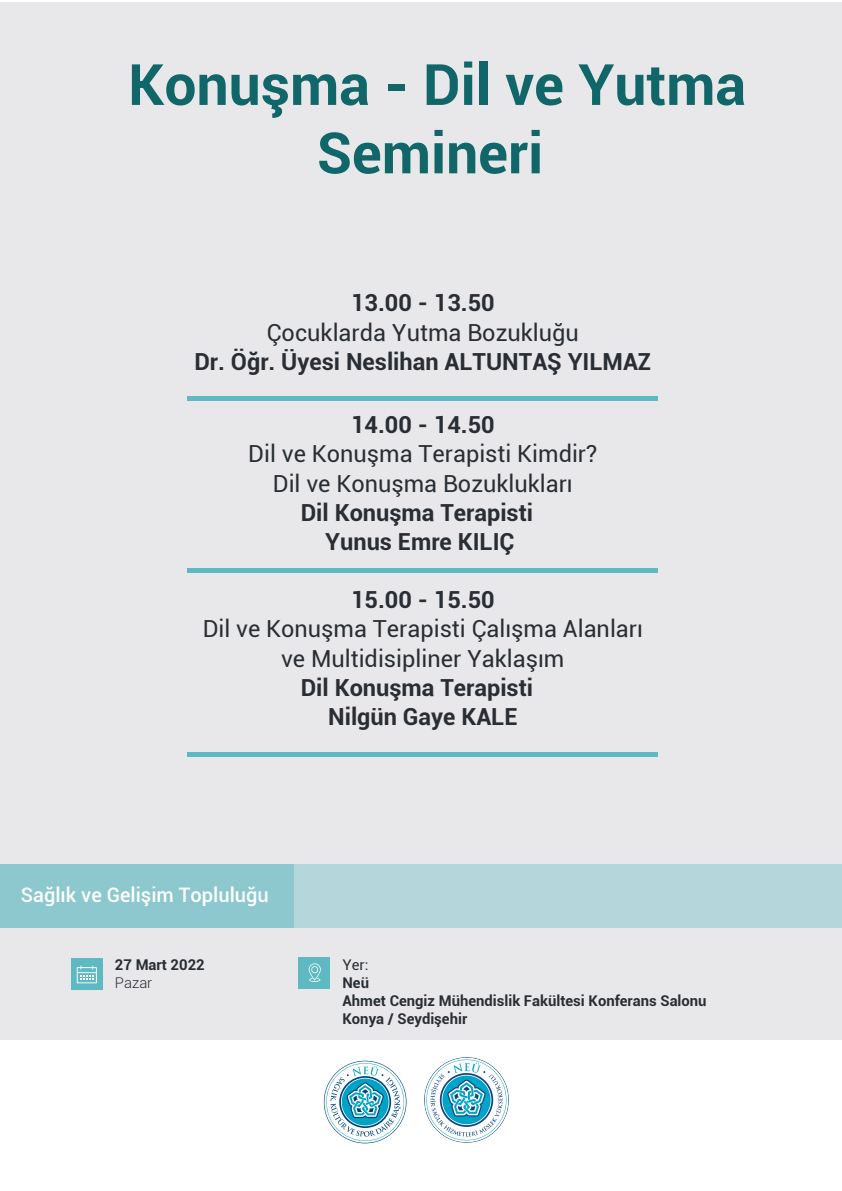
<style>
.page{position:relative;width:842px;height:1191px;background:#fff}
.page>*{position:absolute;margin:0;border:0;box-sizing:border-box;transform-origin:0 0}
.t1{font:700 57px/68.4px "Roboto";color:#106668;text-align:center}
.t2{font:23.5px/29.4px "Roboto";color:#292e34;text-align:center}
.t3{font:700 23.5px/29.4px "Roboto";color:#292e34;text-align:center}
.t4{font:500 20px "Roboto";color:#fff}
.t5{font:700 14.8px/17.8px "Roboto";color:#292e34}
.t6{font:300 14.8px "Roboto";color:#292e34}
.t7{font:14.8px "Roboto";color:#292e34}
</style>
<div class="page">
<div style="left:0;top:2px;width:842px;height:1037px;background:#e8e8ea"></div>
<svg style="left:71px;top:959px;width:31px;height:31px"></svg>
<svg style="left:77px;top:965px;width:20px;height:18px"></svg>
<div style="left:0;top:864px;width:842px;height:64px;background:#b5d6db"></div>
<div style="left:0;top:864px;width:294px;height:64px;background:#8dc8cf"></div>
<div style="left:188px;top:396px;width:470px;height:5px;background:#5fb9c2"></div>
<div style="left:188px;top:568px;width:470px;height:5px;background:#5fb9c2"></div>
<div style="left:188px;top:752px;width:470px;height:5px;background:#5fb9c2"></div>
<svg style="left:324px;top:1060px;width:82px;height:83px"></svg>
<div style="left:299px;top:957px;width:31px;height:31px;background:#5fb9c2"></div>
<svg style="left:309px;top:963px;width:12px;height:19px"></svg>
<img style="left:424px;top:1057px;width:85px;height:85px">
<h1 class="t1" style="left:128px;top:48px;width:619px">Konuşma - Dil ve Yutma<br>Semineri</h1>
<p class="t3" style="left:351px;top:287px;width:145px">13.00 - 13.50</p>
<p class="t2" style="left:267px;top:317px;width:314px">Çocuklarda Yutma Bozukluğu</p>
<p class="t3" style="left:194px;top:346px;width:458px">Dr. Öğr. Üyesi Neslihan ALTUNTAŞ YILMAZ</p>
<p class="t3" style="left:351px;top:409px;width:145px">14.00 - 14.50</p>
<p class="t2" style="left:248px;top:438px;width:351px">Dil ve Konuşma Terapisti Kimdir?<br>Dil ve Konuşma Bozuklukları</p>
<p class="t3" style="left:301px;top:497px;width:234px">Dil Konuşma Terapisti<br>Yunus Emre KILIÇ</p>
<p class="t3" style="left:351px;top:584px;width:145px">15.00 - 15.50</p>
<p class="t2" style="left:203px;top:613px;width:442px">Dil ve Konuşma Terapisti Çalışma Alanları ve Multidisipliner Yaklaşım</p>
<p class="t3" style="left:301px;top:672px;width:234px">Dil Konuşma Terapisti<br>Nilgün Gaye KALE</p>
<p class="t4" style="left:21px;top:880px;width:249px">Sağlık ve Gelişim Topluluğu</p>
<p class="t5" style="left:115px;top:955px;width:91px">27 Mart 2022</p>
<p class="t6" style="left:115px;top:972px;width:39px">Pazar</p>
<p class="t7" style="left:342px;top:954px;width:28px">Yer:</p>
<p class="t5" style="left:342px;top:973px;width:366px">Neü<br>Ahmet Cengiz Mühendislik Fakültesi Konferans Salonu<br>Konya / Seydişehir</p>
</div>
